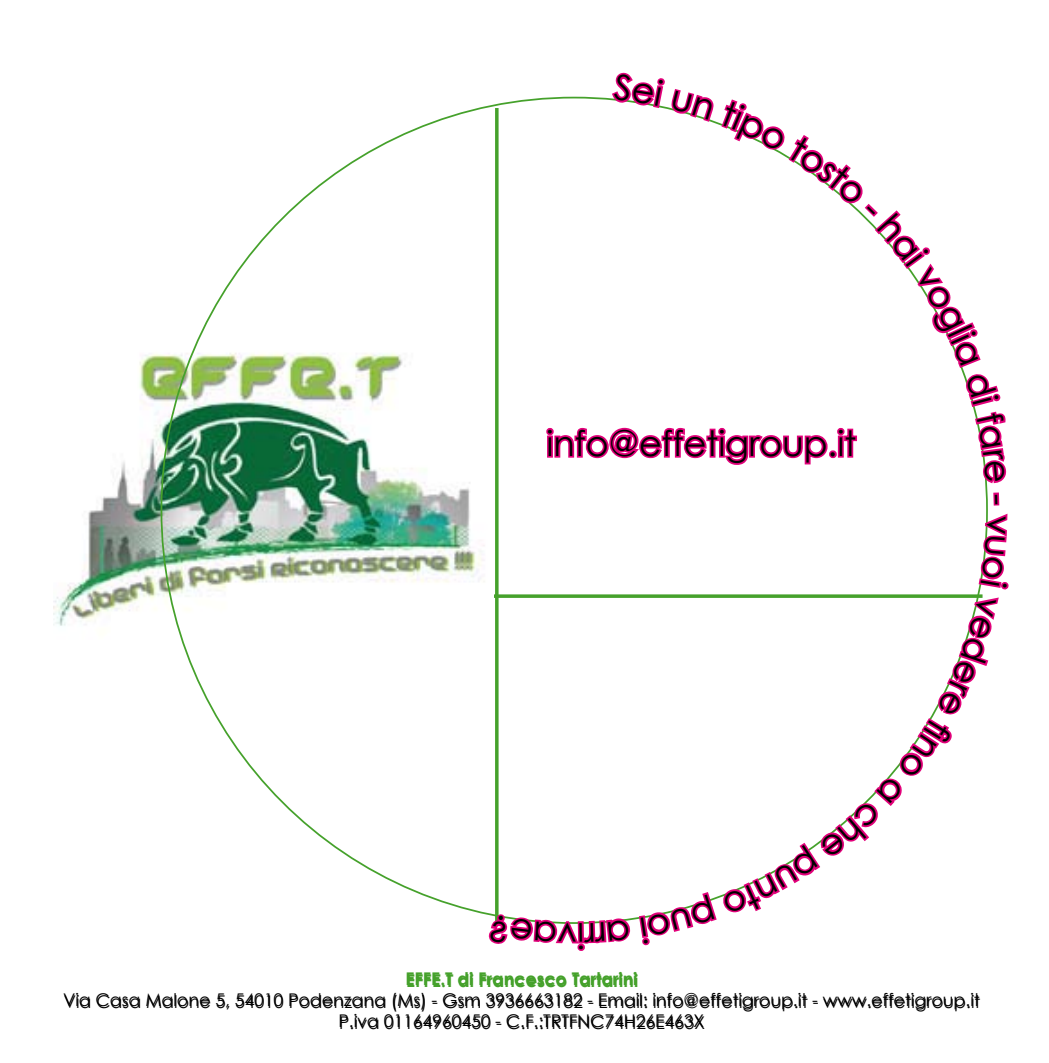
<style>
.page{position:relative;width:1049px;height:1063px;background:#fff}
.page>*{position:absolute;margin:0;border:0;box-sizing:border-box;transform-origin:0 0}
.t1{font:35px "Century Gothic";color:#000}
.t2{font:17.5px/21px "Century Gothic";color:#000;text-align:center}
.t3{font:700 17.5px "Century Gothic";color:#45a12b}
</style>
<div class="page">
<img style="left:53px;top:324px;width:432px;height:316px">
<svg style="left:486px;top:72px;width:523px;height:879px"></svg>
<h1 class="t1" style="left:546px;top:419px;width:311px">info@effetigroup.it</h1>
<p class="t3" style="left:406px;top:967px;width:234px">EFFE.T di Francesco Tartarini</p>
<p class="t2" style="left:64px;top:991px;width:918px">Via Casa Malone 5, 54010 Podenzana (Ms) - Gsm 3936663182 - Email: info@effetigroup.it - www.effetigroup.it<br>P.iva 01164960450 - C.F.:TRTFNC74H26E463X</p>
</div>
